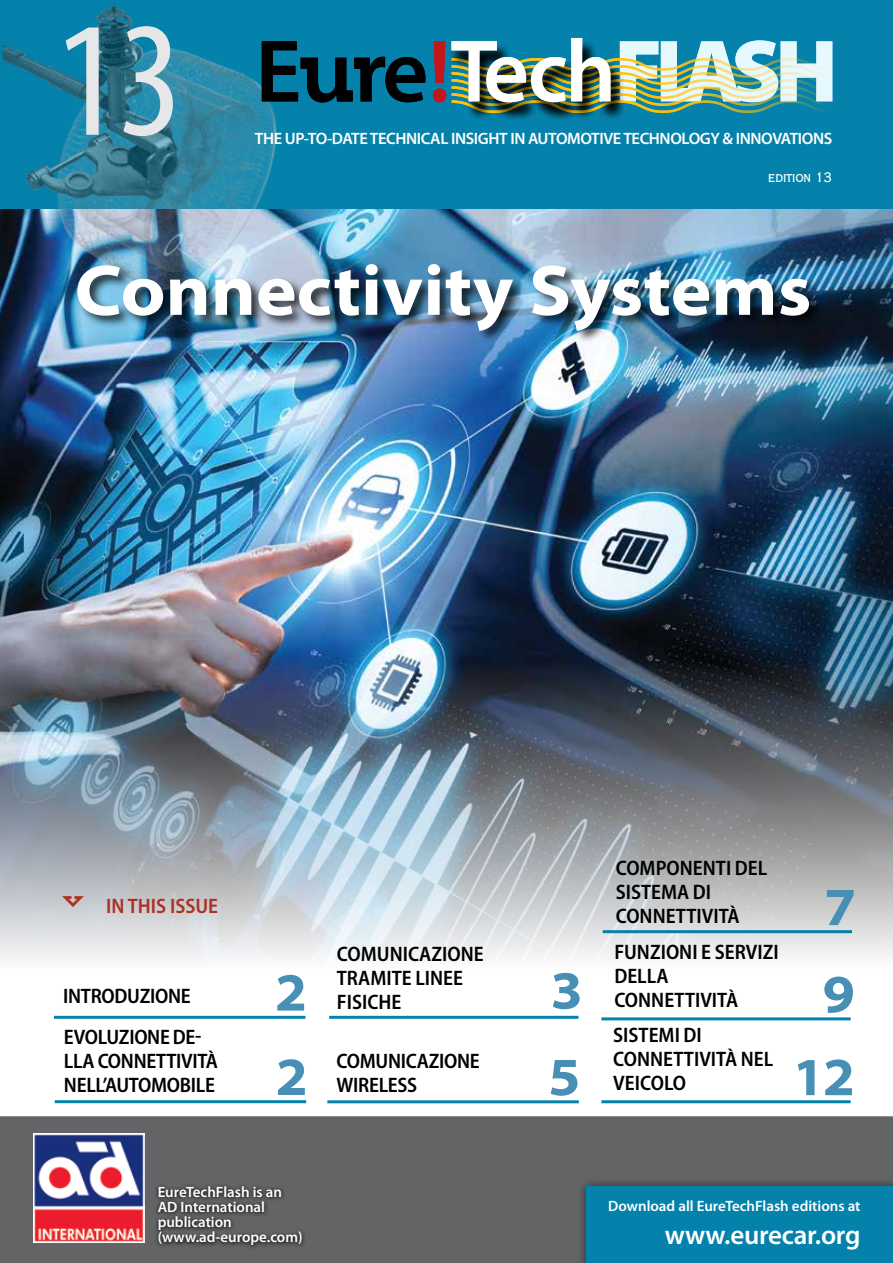
<style>
.page{position:relative;width:893px;height:1263px;background:#fff}
.page>*{position:absolute;margin:0;border:0;box-sizing:border-box;transform-origin:0 0}
.t1{font:condensed 165px "Myriad Pro";color:#e6e7e8}
.t2{font:700 semi-expanded 72px "Myriad Pro";color:#fff}
.t3{font:700 semi-expanded 54px "Myriad Pro";color:#478fb4}
.t4{font:600 27px "Myriad Pro";letter-spacing:-.01em;color:#fff}
.t5{font:600 semi-condensed 21px/24px "Myriad Pro";color:#000}
.t6{font:600 semi-condensed 21px "Myriad Pro";color:#ab3123}
.t7{font:condensed 18px "Copperplate Gothic BT";letter-spacing:-.025em;color:#fff}
.t8{font:600 16.5px "Myriad Pro";letter-spacing:-.025em;color:#fff}
.t9{font:600 15px/15px "Myriad Pro";color:#fff}
</style>
<div class="page">
<img style="left:0;top:208px;width:893px;height:751px">
<div style="left:0;top:0;width:893px;height:208px;background:#0482ab"></div>
<img style="left:0;top:4px;width:284px;height:298px">
<svg style="left:262px;top:41px;width:163px;height:61px"></svg>
<div style="left:450px;top:40px;width:175px;height:81px;background:#000;opacity:.75"></div>
<svg style="left:433px;top:38px;width:399px;height:75px"></svg>
<div style="left:0;top:1116px;width:893px;height:147px;background:#636466"></div>
<svg style="left:154px;top:1182px;width:152px;height:68px;background:#515253"></svg>
<img style="left:34px;top:1133px;width:110px;height:109px">
<div style="left:577px;top:1177px;width:316px;height:86px;background:#000;opacity:.6"></div>
<div style="left:586px;top:1186px;width:307px;height:77px;background:#0482ab"></div>
<hr style="left:329px;top:1016px;width:249px;height:3px;background:#0482ab">
<hr style="left:54px;top:1016px;width:251px;height:3px;background:#0482ab">
<hr style="left:601px;top:1017px;width:250px;height:3px;background:#0482ab">
<hr style="left:55px;top:1100px;width:251px;height:3px;background:#0482ab">
<hr style="left:327px;top:1100px;width:252px;height:3px;background:#0482ab">
<hr style="left:601px;top:1100px;width:250px;height:3px;background:#0482ab">
<div style="left:75px;top:263px;width:747px;height:82px;background:#000;opacity:.75"></div>
<hr style="left:603px;top:930px;width:249px;height:3px;background:#0482ab">
<svg style="left:62px;top:896px;width:22px;height:12px"></svg>
<h1 class="t1" style="left:55px;top:-20px;width:129px">13</h1>
<p class="t8" style="left:255px;top:128px;width:579px">THE UP-TO-DATE TECHNICAL INSIGHT IN AUTOMOTIVE TECHNOLOGY &amp; INNOVATIONS</p>
<p class="t7" style="left:768px;top:168px;width:66px">edition 13</p>
<h2 class="t2" style="left:75px;top:250px;width:738px">Connectivity Systems</h2>
<p class="t6" style="left:106px;top:894px;width:114px">IN THIS ISSUE</p>
<p class="t5" style="left:63px;top:985px;width:129px">INTRODUZIONE</p>
<h3 class="t3" style="left:275px;top:962px;width:34px">2</h3>
<p class="t5" style="left:337px;top:942px;width:148px">COMUNICAZIONE<br>TRAMITE LINEE</p>
<p class="t5" style="left:337px;top:990px;width:66px">FISICHE</p>
<h3 class="t3" style="left:550px;top:960px;width:34px">3</h3>
<p class="t5" style="left:616px;top:857px;width:153px">COMPONENTI DEL<br>SISTEMA DI<br>CONNETTIVITÀ</p>
<p class="t5" style="left:614px;top:940px;width:166px">FUNZIONI E SERVIZI<br>DELLA<br>CONNETTIVITÀ</p>
<h3 class="t3" style="left:824px;top:876px;width:34px">7</h3>
<h3 class="t3" style="left:823px;top:963px;width:34px">9</h3>
<p class="t5" style="left:64px;top:1025px;width:156px">EVOLUZIONE DE-<br>LLA CONNETTIVITÀ<br>NELL’AUTOMOBILE</p>
<h3 class="t3" style="left:275px;top:1046px;width:34px">2</h3>
<p class="t5" style="left:337px;top:1049px;width:145px">COMUNICAZIONE<br>WIRELESS</p>
<h3 class="t3" style="left:548px;top:1046px;width:34px">5</h3>
<p class="t5" style="left:613px;top:1023px;width:161px">SISTEMI DI<br>CONNETTIVITÀ NEL<br>VEICOLO</p>
<h3 class="t3" style="left:792px;top:1046px;width:64px">12</h3>
<p class="t9" style="left:158px;top:1184px;width:146px">EureTechFlash is an<br>AD International publication (www.ad-europe.com)</p>
<p class="t9" style="left:608px;top:1198px;width:254px">Download all EureTechFlash editions at</p>
<p class="t4" style="left:665px;top:1217px;width:197px">www.eurecar.org</p>
</div>
